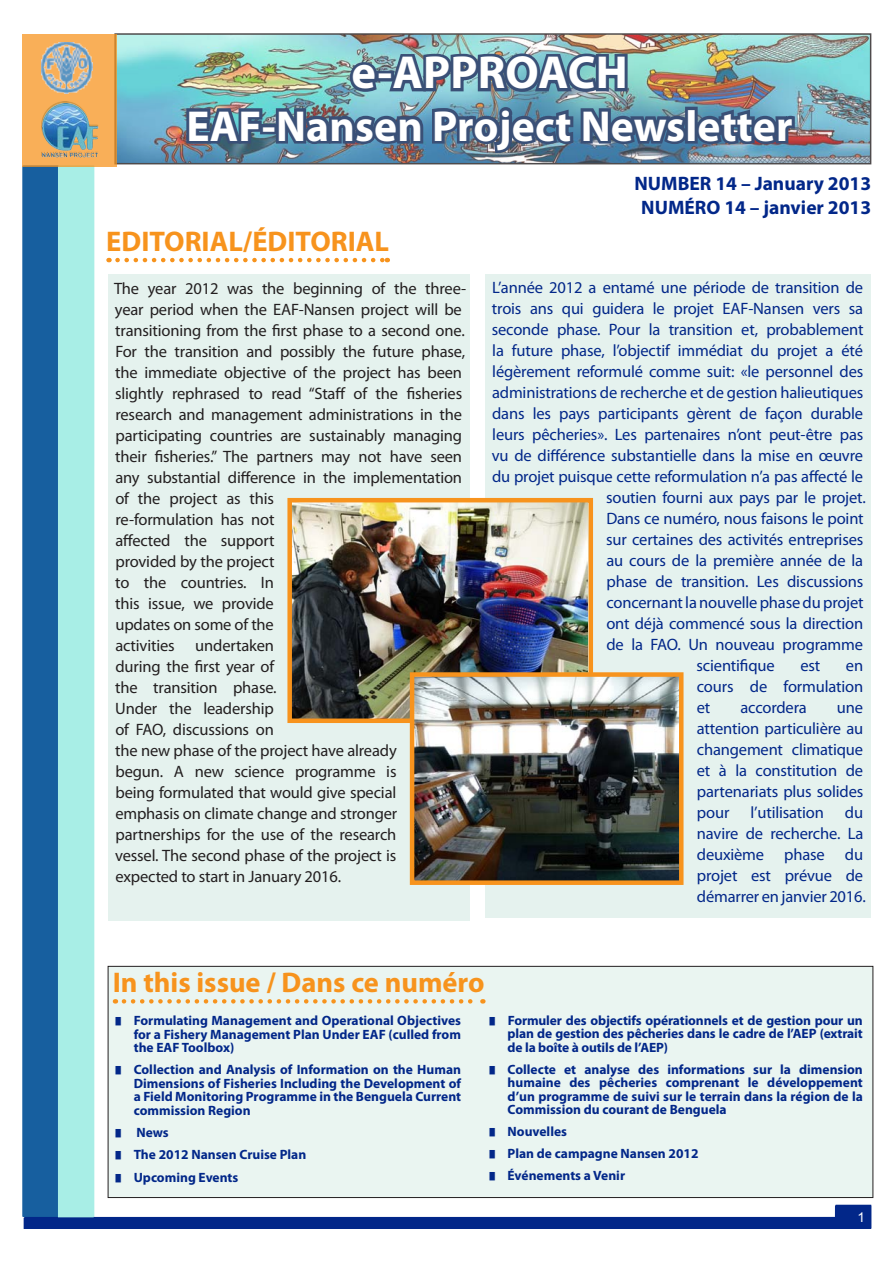
<style>
.page{position:relative;width:893px;height:1263px;background:#fff}
.page>*{position:absolute;margin:0;border:0;box-sizing:border-box;transform-origin:0 0}
.TITLE_WHT_BL_OUTLINE{font:700 46.5px "Myriad Pro";letter-spacing:.005em;color:#fff}
.TITLE_WHT_BL_OUTLINE-2{font:700 43.5px "Myriad Pro";letter-spacing:.005em;color:#fff}
.MAJOR_HEADLINE{font:700 28.5px "Myriad Pro";color:#f7931d}
.t1{font:700 19.5px "Myriad Pro";color:#022789}
.BODY_JUST_BLUE__FR{font:16.5px/21px "Myriad Pro";letter-spacing:-.01em;color:#022789;text-align:justify}
.BODY_JUSTIFIED{font:16.5px/21px "Myriad Pro";letter-spacing:-.01em;color:#231f20}
.BULLET{font:700 13.5px/13.5px "Myriad Pro";color:#022789;text-align:justify}
.BULLET-2{font:13.5px "Arial";color:#fff}
.s1{font-family:"OCR Aby BT";font-weight:400}
</style>
<div class="page">
<img style="left:117px;top:36px;width:751px;height:125px">
<div style="left:114px;top:33px;width:757px;height:131px;border:2px solid #231f20"></div>
<img style="left:347px;top:49px;width:284px;height:46px">
<img style="left:183px;top:105px;width:82px;height:42px">
<div style="left:260px;top:124px;width:17px;height:10px;border:6px solid #3a5077"></div>
<img style="left:273px;top:103px;width:525px;height:54px">
<svg style="left:24px;top:1205px;width:847px;height:24px"></svg>
<div style="left:23px;top:166px;width:35px;height:1050px;background:#175f9f"></div>
<div style="left:58px;top:166px;width:36px;height:1051px;background:#a8eee6"></div>
<div style="left:22px;top:34px;width:95px;height:132px;background:#f9af58"></div>
<img style="left:41px;top:43px;width:51px;height:51px">
<img style="left:41px;top:103px;width:58px;height:55px">
<div style="left:108px;top:275px;width:361px;height:646px;background:#e5f2ee"></div>
<svg style="left:117px;top:258px;width:271px;height:4px"></svg>
<div style="left:485px;top:274px;width:386px;height:644px;background:#e5f2ee"></div>
<div style="left:108px;top:966px;width:765px;height:231px;background:#eaf5f1"></div>
<svg style="left:124px;top:999px;width:359px;height:4px"></svg>
<div style="left:108px;top:966px;width:765px;height:232px;border:1px solid #231f20"></div>
<img style="left:292px;top:503px;width:295px;height:215px">
<div style="left:287px;top:498px;width:306px;height:225px;border:4px solid #f7931d"></div>
<img style="left:415px;top:677px;width:263px;height:203px">
<div style="left:410px;top:672px;width:273px;height:213px;border:4px solid #f7931d"></div>
<p class="TITLE_WHT_BL_OUTLINE" style="left:351px;top:42px;width:278px">e-APPROACH</p>
<p class="TITLE_WHT_BL_OUTLINE-2" style="left:186px;top:98px;width:608px">EAF-Nansen Project Newsletter</p>
<p class="MAJOR_HEADLINE" style="left:106px;top:223px;width:284px">EDITORIAL/ÉDITORIAL</p>
<p class="BODY_JUSTIFIED" style="left:114px;top:277px;width:354px">The year 2012 was the beginning of the three&shy;year period when the EAF-Nansen project will be transitioning from the first phase to a second one.<br>For the transition and possibly the future phase, the immediate objective of the project has been slightly rephrased to read “Staff of the fisheries research and management administrations in the participating countries are sustainably managing their fisheries.” The partners may not have seen any substantial difference in the implementation of the project as this<br>re-formulation has not<br>affected the support<br>provided by the project<br>to the countries. In<br>this issue, we provide<br>updates on some of the<br>activities undertaken<br>during the first year of<br>the transition phase.<br>Under the leadership<br>of FAO, discussions on<br>the new phase of the project have already<br>begun. A new science programme is<br>being formulated that would give special<br>emphasis on climate change and stronger partnerships for the use of the research<br>vessel. The second phase of the project is<br>expected to start in January 2016.</p>
<p class="t1" style="left:634px;top:171px;width:238px">NUMBER 14 – January 2013</p>
<p class="t1" style="left:641px;top:195px;width:231px">NUMÉRO 14 – janvier 2013</p>
<p class="BODY_JUST_BLUE__FR" style="left:492px;top:277px;width:372px">L’année 2012 a entamé une période de transition de</p>
<p class="BODY_JUST_BLUE__FR" style="left:492px;top:298px;width:373px">trois ans qui guidera le projet EAF-Nansen vers sa</p>
<p class="BODY_JUST_BLUE__FR" style="left:492px;top:319px;width:373px">seconde phase. Pour la transition et, probablement</p>
<p class="BODY_JUST_BLUE__FR" style="left:492px;top:340px;width:372px">la future phase, l’objectif immédiat du projet a été</p>
<p class="BODY_JUST_BLUE__FR" style="left:492px;top:361px;width:372px">légèrement reformulé comme suit: «le personnel des</p>
<p class="BODY_JUST_BLUE__FR" style="left:492px;top:382px;width:373px">administrations de recherche et de gestion halieutiques</p>
<p class="BODY_JUST_BLUE__FR" style="left:492px;top:403px;width:372px">dans les pays participants gèrent de façon durable</p>
<p class="BODY_JUST_BLUE__FR" style="left:492px;top:424px;width:373px">leurs pêcheries». Les partenaires n’ont peut-être pas</p>
<p class="BODY_JUST_BLUE__FR" style="left:492px;top:445px;width:373px">vu de différence substantielle dans la mise en œuvre</p>
<p class="BODY_JUST_BLUE__FR" style="left:492px;top:466px;width:372px">du projet puisque cette reformulation n’a pas affecté le</p>
<p class="BODY_JUST_BLUE__FR" style="left:606px;top:487px;width:261px">soutien fourni aux pays par le projet.</p>
<p class="BODY_JUST_BLUE__FR" style="left:606px;top:508px;width:259px">Dans ce numéro, nous faisons le point</p>
<p class="BODY_JUST_BLUE__FR" style="left:606px;top:529px;width:259px">sur certaines des activités entreprises</p>
<p class="BODY_JUST_BLUE__FR" style="left:606px;top:550px;width:258px">au cours de la première année de la</p>
<p class="BODY_JUST_BLUE__FR" style="left:606px;top:571px;width:258px">phase de transition. Les discussions</p>
<p class="BODY_JUST_BLUE__FR" style="left:606px;top:592px;width:259px">concernant la nouvelle phase du projet</p>
<p class="BODY_JUST_BLUE__FR" style="left:606px;top:613px;width:258px">ont déjà commencé sous la direction</p>
<p class="BODY_JUST_BLUE__FR" style="left:606px;top:634px;width:258px">de la FAO. Un nouveau programme</p>
<p class="BODY_JUST_BLUE__FR" style="left:697px;top:655px;width:80px">scientifique</p>
<p class="BODY_JUST_BLUE__FR" style="left:800px;top:655px;width:21px">est</p>
<p class="BODY_JUST_BLUE__FR" style="left:697px;top:655px;width:168px;text-indent:149px">en cours de formulation et</p>
<p class="BODY_JUST_BLUE__FR" style="left:740px;top:697px;width:68px">accordera</p>
<p class="BODY_JUST_BLUE__FR" style="left:697px;top:697px;width:168px;text-indent:140px">une attention particulière au changement climatique et à la constitution de partenariats plus solides pour</p>
<p class="BODY_JUST_BLUE__FR" style="left:697px;top:802px;width:171px;text-align:left;text-indent:148px">du navire de recherche. La deuxième phase du projet est prévue de démarrer en janvier 2016.</p>
<p class="BODY_JUST_BLUE__FR" style="left:750px;top:802px;width:75px">l’utilisation</p>
<p class="MAJOR_HEADLINE" style="left:113px;top:964px;width:373px">In this issue / Dans ce numéro</p>
<p class="BULLET" style="left:134px;top:1013px;width:329px;text-indent:-19px"><span class="s1">O</span> Formulating Management and Operational Objectives for a Fishery Management Plan Under EAF (culled from the EAF Toolbox)</p>
<p class="BULLET" style="left:134px;top:1062px;width:329px;text-indent:-19px"><span class="s1">O</span> Collection and Analysis of Information on the Human Dimensions of Fisheries Including the Development of a Field Monitoring Programme in the Benguela Current commission Region</p>
<p class="BULLET" style="left:114px;top:1125px;width:56px"><span class="s1">O</span> News</p>
<p class="BULLET" style="left:114px;top:1147px;width:194px"><span class="s1">O</span> The 2012 Nansen Cruise Plan</p>
<p class="BULLET" style="left:114px;top:1170px;width:126px"><span class="s1">O</span> Upcoming Events</p>
<p class="BULLET" style="left:508px;top:1013px;width:357px;text-indent:-19px"><span class="s1">O</span> Formuler des objectifs opérationnels et de gestion pour un plan de gestion des pêcheries dans le cadre de l’AEP (extrait de la boîte à outils de l’AEP)</p>
<p class="BULLET" style="left:508px;top:1062px;width:357px;text-indent:-19px"><span class="s1">O</span> Collecte et analyse des informations sur la dimension humaine des pêcheries comprenant le développement d’un programme de suivi sur le terrain dans la région de la Commission du courant de Benguela</p>
<p class="BULLET" style="left:488px;top:1124px;width:80px"><span class="s1">O</span> Nouvelles</p>
<p class="BULLET" style="left:488px;top:1146px;width:212px"><span class="s1">O</span> Plan de campagne Nansen 2012</p>
<p class="BULLET" style="left:488px;top:1168px;width:139px"><span class="s1">O</span> Événements a Venir</p>
<p class="BULLET-2" style="left:857px;top:1209px;width:9px">1</p>
</div>
